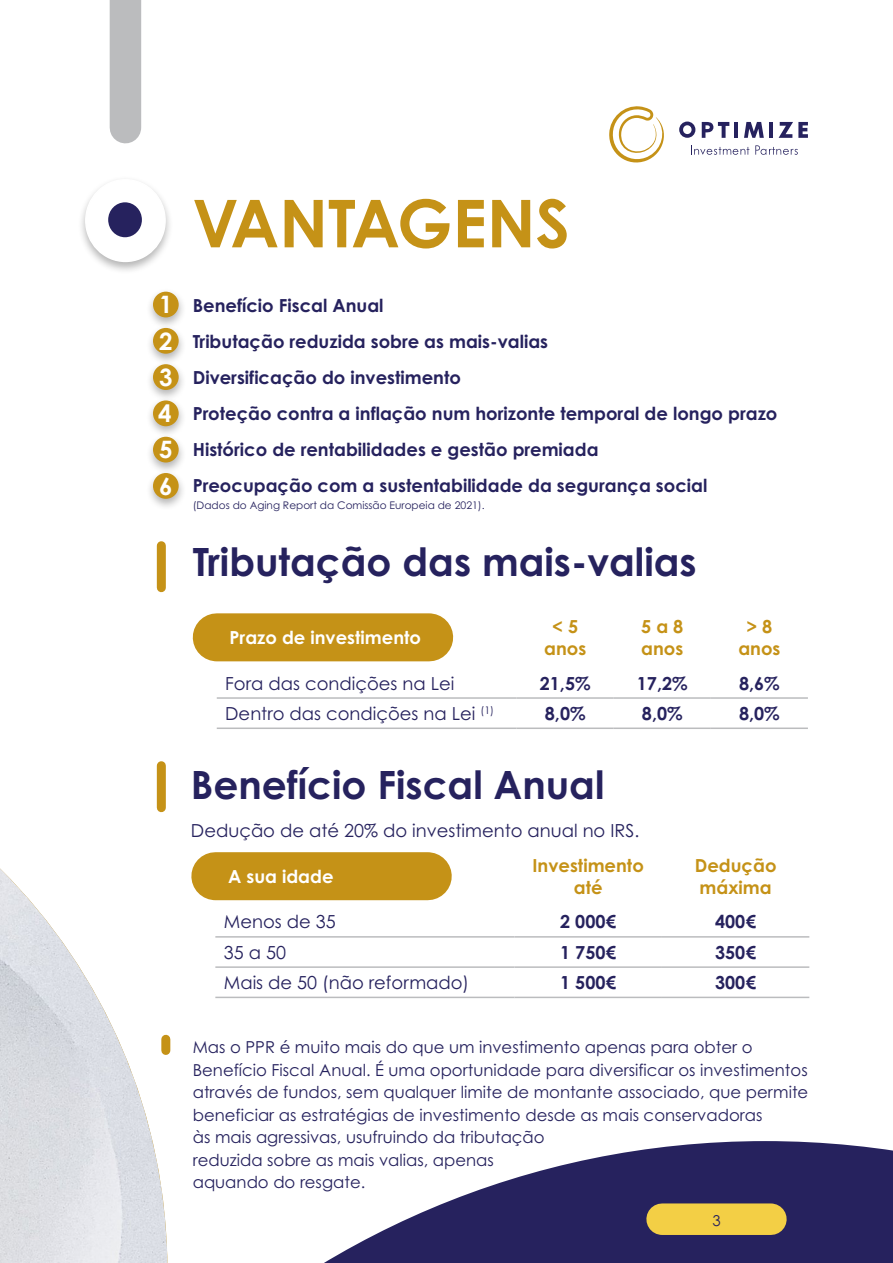
<style>
.page{position:relative;width:893px;height:1263px;background:#fff}
.page>*{position:absolute;margin:0;border:0;box-sizing:border-box;transform-origin:0 0}
.t1{font:700 66px "Century Gothic Pro";color:#c59217}
.t2{font:700 39px "Century Gothic Pro";color:#26225e}
.t3{font:700 24px/36.3px "Century Gothic Pro";color:#fff;text-align:justify}
.t4{font:700 18px/36px "Century Gothic Pro";color:#26225e}
.t5{font:18px "Century Gothic Pro";color:#26225e}
.t6{font:700 18px/21.6px "Century Gothic Pro";color:#c59217;text-align:center}
.t7{font:700 18px "Century Gothic Pro";color:#fff}
.t8{font:16.5px/22.5px "Century Gothic Pro";color:#26225e}
.t9{font:15px "Century Gothic Pro";color:#26225e}
.t10{font:10.5px "Century Gothic Pro";color:#26225e}
</style>
<div class="page">
<img style="left:0;top:868px;width:167px;height:273px">
<svg style="left:0;top:1141px;width:893px;height:122px"></svg>
<div style="left:662px;top:1203px;width:109px;height:32px;background:#f3cf45"></div>
<div style="left:110px;top:0;width:31px;height:128px;background:#bbbcbe"></div>
<div style="left:145px;top:288px;width:41px;height:41px;background:#000;opacity:.3"></div>
<div style="left:154px;top:292px;width:24px;height:25px;background:#c59217;border-radius:50%"></div>
<div style="left:153px;top:292px;width:26px;height:25px;border:2px solid #c59217;border-radius:50%"></div>
<div style="left:145px;top:324px;width:41px;height:41px;background:#000;opacity:.3"></div>
<div style="left:154px;top:329px;width:24px;height:24px;background:#c59217;border-radius:50%"></div>
<div style="left:153px;top:328px;width:26px;height:26px;border:2px solid #c59217;border-radius:50%"></div>
<div style="left:145px;top:361px;width:41px;height:41px;background:#000;opacity:.3"></div>
<div style="left:154px;top:365px;width:24px;height:24px;background:#c59217;border-radius:50%"></div>
<div style="left:153px;top:364px;width:26px;height:26px;border:2px solid #c59217;border-radius:50%"></div>
<svg style="left:691px;top:145px;width:58px;height:10px"></svg>
<svg style="left:755px;top:145px;width:43px;height:10px"></svg>
<svg style="left:679px;top:122px;width:16px;height:16px"></svg>
<svg style="left:702px;top:122px;width:27px;height:16px"></svg>
<hr style="left:734px;top:122px;width:4px;height:16px;background:#26225e">
<svg style="left:744px;top:122px;width:20px;height:16px"></svg>
<hr style="left:769px;top:122px;width:4px;height:16px;background:#26225e">
<svg style="left:779px;top:122px;width:29px;height:16px"></svg>
<svg style="left:609px;top:106px;width:55px;height:57px"></svg>
<div style="left:77px;top:176px;width:97px;height:98px;background:#000;opacity:.3"></div>
<div style="left:86px;top:180px;width:79px;height:81px;background:#fff;border-radius:50%"></div>
<div style="left:85px;top:179px;width:81px;height:83px;border:2px solid #fff;border-radius:50%"></div>
<div style="left:108px;top:202px;width:34px;height:35px;background:#26225e;border-radius:50%"></div>
<div style="left:145px;top:397px;width:41px;height:41px;background:#000;opacity:.3"></div>
<div style="left:154px;top:401px;width:24px;height:24px;background:#c59217;border-radius:50%"></div>
<div style="left:153px;top:400px;width:26px;height:26px;border:2px solid #c59217;border-radius:50%"></div>
<div style="left:145px;top:433px;width:41px;height:41px;background:#000;opacity:.3"></div>
<div style="left:154px;top:437px;width:24px;height:25px;background:#c59217;border-radius:50%"></div>
<div style="left:153px;top:437px;width:26px;height:25px;border:2px solid #c59217;border-radius:50%"></div>
<div style="left:145px;top:470px;width:41px;height:41px;background:#000;opacity:.3"></div>
<div style="left:154px;top:474px;width:24px;height:24px;background:#c59217;border-radius:50%"></div>
<div style="left:153px;top:473px;width:26px;height:26px;border:2px solid #c59217;border-radius:50%"></div>
<div style="left:157px;top:766px;width:9px;height:42px;background:#c59217"></div>
<div style="left:157px;top:546px;width:9px;height:42px;background:#c59217"></div>
<div style="left:161px;top:1039px;width:9px;height:11px;background:#c59217"></div>
<div style="left:215px;top:852px;width:213px;height:48px;background:#c59217"></div>
<hr style="left:215px;top:936px;width:299px;height:2px;background:#bbbcbe">
<hr style="left:514px;top:936px;width:148px;height:2px;background:#bbbcbe">
<hr style="left:662px;top:936px;width:147px;height:2px;background:#bbbcbe">
<hr style="left:215px;top:966px;width:299px;height:2px;background:#bbbcbe">
<hr style="left:514px;top:966px;width:148px;height:2px;background:#bbbcbe">
<hr style="left:662px;top:966px;width:147px;height:2px;background:#bbbcbe">
<hr style="left:215px;top:997px;width:299px;height:1px;background:#bbbcbe">
<hr style="left:514px;top:997px;width:148px;height:1px;background:#bbbcbe">
<hr style="left:662px;top:997px;width:147px;height:1px;background:#bbbcbe">
<div style="left:217px;top:613px;width:212px;height:48px;background:#c59217"></div>
<hr style="left:217px;top:697px;width:300px;height:2px;background:#bbbcbe">
<hr style="left:517px;top:697px;width:97px;height:2px;background:#bbbcbe">
<hr style="left:614px;top:697px;width:97px;height:2px;background:#bbbcbe">
<hr style="left:711px;top:697px;width:97px;height:2px;background:#bbbcbe">
<hr style="left:217px;top:727px;width:300px;height:2px;background:#bbbcbe">
<hr style="left:517px;top:727px;width:97px;height:2px;background:#bbbcbe">
<hr style="left:614px;top:727px;width:97px;height:2px;background:#bbbcbe">
<hr style="left:711px;top:727px;width:97px;height:2px;background:#bbbcbe">
<h3 class="t3" style="left:159px;top:286px;width:15px">1<br>2<br>3</h3>
<h3 class="t3" style="left:158px;top:395px;width:16px">4<br>5<br>6</h3>
<h1 class="t1" style="left:192px;top:182px;width:379px">VANTAGENS</h1>
<p class="t4" style="left:193px;top:287px;width:586px">Benefício Fiscal Anual<br>Tributação reduzida sobre as mais-valias<br>Diversificação do investimento<br>Proteção contra a inflação num horizonte temporal de longo prazo Histórico de rentabilidades e gestão premiada<br>Preocupação com a sustentabilidade da segurança social</p>
<p class="t10" style="left:193px;top:498px;width:293px">(Dados do Aging Report da Comissão Europeia de 2021).</p>
<h2 class="t2" style="left:193px;top:538px;width:505px">Tributação das mais-valias</h2>
<p class="t7" style="left:230px;top:626px;width:193px">Prazo de investimento</p>
<p class="t6" style="left:544px;top:616px;width:44px">&lt; 5 anos</p>
<p class="t6" style="left:641px;top:616px;width:44px;text-align:left">5 a 8 anos</p>
<p class="t6" style="left:738px;top:616px;width:44px">&gt; 8 anos</p>
<p class="t5" style="left:225px;top:672px;width:231px">Fora das condições na Lei</p>
<p class="t4" style="left:540px;top:665px;width:52px">21,5%</p>
<p class="t4" style="left:637px;top:665px;width:52px">17,2%</p>
<p class="t4" style="left:739px;top:665px;width:42px">8,6%</p>
<p class="t5" style="left:225px;top:702px;width:270px">Dentro das condições na Lei <sup>(1)</sup></p>
<p class="t4" style="left:545px;top:695px;width:42px">8,0%</p>
<p class="t4" style="left:642px;top:695px;width:42px">8,0%</p>
<p class="t4" style="left:739px;top:695px;width:42px">8,0%</p>
<h2 class="t2" style="left:191px;top:760px;width:415px">Benefício Fiscal Anual</h2>
<p class="t5" style="left:191px;top:819px;width:450px">Dedução de até 20% do investimento anual no IRS.</p>
<p class="t7" style="left:228px;top:865px;width:107px">A sua idade</p>
<p class="t6" style="left:533px;top:855px;width:113px">Investimento até</p>
<p class="t6" style="left:695px;top:855px;width:83px;text-align:left">Dedução máxima</p>
<p class="t5" style="left:224px;top:911px;width:113px">Menos de 35</p>
<p class="t4" style="left:560px;top:903px;width:58px">2 000€</p>
<p class="t4" style="left:715px;top:903px;width:43px">400€</p>
<p class="t5" style="left:224px;top:941px;width:64px">35 a 50</p>
<p class="t4" style="left:560px;top:934px;width:58px">1 750€</p>
<p class="t4" style="left:715px;top:934px;width:43px">350€</p>
<p class="t5" style="left:224px;top:971px;width:247px">Mais de 50 (não reformado)</p>
<p class="t4" style="left:560px;top:964px;width:58px">1 500€</p>
<p class="t4" style="left:715px;top:964px;width:43px">300€</p>
<p class="t8" style="left:193px;top:1036px;width:617px">Mas o PPR é muito mais do que um investimento apenas para obter o Benefício Fiscal Anual. É uma oportunidade para diversificar os investimentos através de fundos, sem qualquer limite de montante associado, que permite beneficiar as estratégias de investimento desde as mais conservadoras<br>às mais agressivas, usufruindo da tributação<br>reduzida sobre as mais valias, apenas<br>aquando do resgate.</p>
<p class="t9" style="left:712px;top:1211px;width:10px">3</p>
</div>
